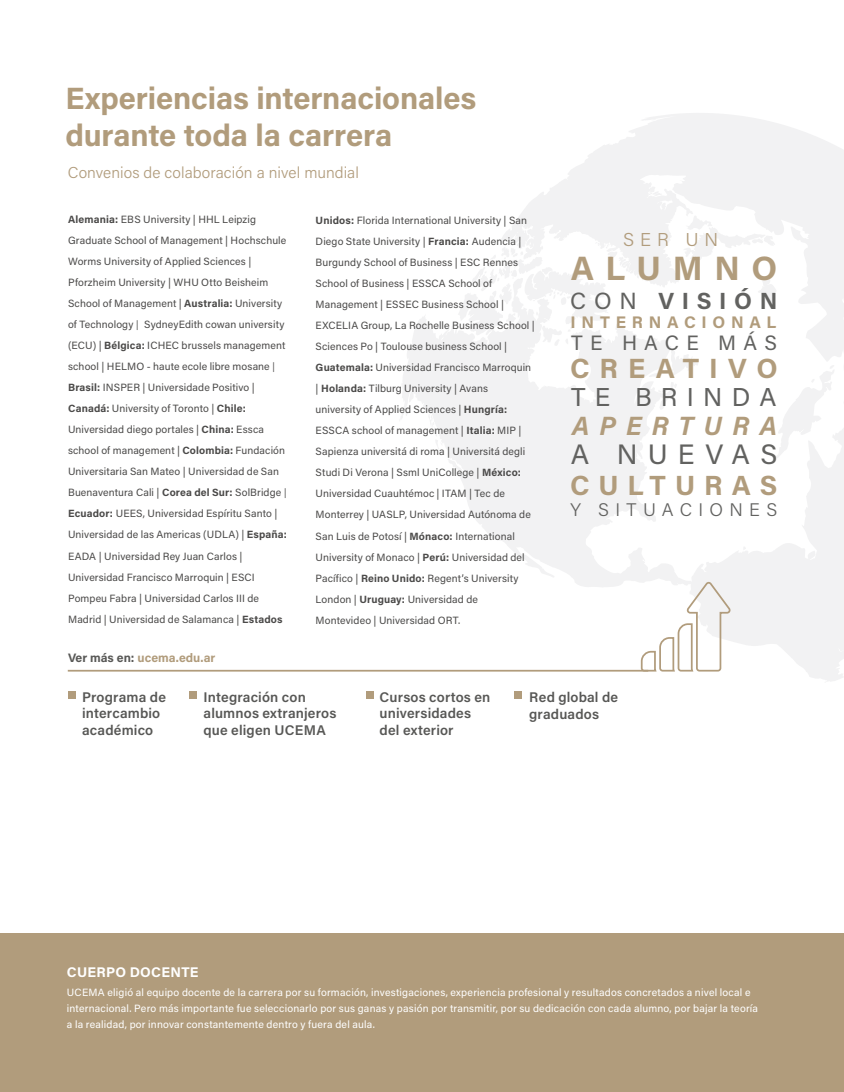
<style>
.page{position:relative;width:844px;height:1092px;background:#fff}
.page>*{position:absolute;margin:0;border:0;box-sizing:border-box;transform-origin:0 0}
.t1{font:700 33.77px "Acumin Pro";letter-spacing:.345em;color:#b19c7c}
.t2{font:700 30.8px/36.9px "Acumin Pro";letter-spacing:-.005em;color:#b19c7c}
.t3{font:28px "Acumin Pro";letter-spacing:.365em;color:#626260}
.t4{font:700 27.82px "Acumin Pro";letter-spacing:.36em;color:#b19c7c}
.t5{font:700 27.65px "Acumin Pro";letter-spacing:.32em;color:#b19c7c}
.t6{font:italic 700 26.43px "Acumin Pro";letter-spacing:.385em;color:#b19c7c}
.t7{font:25.9px "Acumin Pro";letter-spacing:.355em;color:#626260}
.t8{font:700 23.45px "Acumin Pro";letter-spacing:.33em;color:#626260}
.t9{font:20.82px "Acumin Pro";letter-spacing:.345em;color:#626260}
.t10{font:300 18.55px "Acumin Pro";color:#b19c7c}
.t11{font:300 18.2px "Acumin Pro";letter-spacing:.345em;color:#626260}
.t12{font:700 16.8px "Acumin Pro";letter-spacing:.34em;color:#b19c7c}
.t13{font:300 15.75px "Acumin Pro";letter-spacing:.005em;color:#b19c7c}
.t14{font:600 14px/16.8px "Acumin Pro";letter-spacing:.01em;color:#585856}
.t15{font:700 14px "Acumin Pro";letter-spacing:.02em;color:#fff}
.t16{font:700 12.25px "Acumin Pro";color:#b19c7c}
.t17{font:10.5px/21px "Acumin Pro";letter-spacing:.01em;color:#4b4a49}
.t18{font:10.5px/15.8px "Acumin Pro";letter-spacing:.02em;color:#fff}
.s1{font-weight:700}
.s2{font-family:"Montserrat"}
.s3{color:#585856}
.s4{font-weight:400}
</style>
<div class="page">
<div style="left:0;top:933px;width:843px;height:158px;background:#b19c7c"></div>
<svg style="left:400px;top:113px;width:443px;height:568px"></svg>
<div style="left:68px;top:691px;width:7px;height:7px;background:#b19c7c"></div>
<div style="left:189px;top:691px;width:8px;height:7px;background:#b19c7c"></div>
<div style="left:366px;top:691px;width:7px;height:7px;background:#b19c7c"></div>
<div style="left:513px;top:691px;width:8px;height:7px;background:#b19c7c"></div>
<hr style="left:68px;top:669px;width:580px;height:2px;background:#b19c7c">
<svg style="left:639px;top:580px;width:93px;height:92px"></svg>
<hr style="left:0;top:591px;width:1px;height:286px;background:#b19c7c">
<h2 class="t2" style="left:65px;top:78px;width:412px">Experiencias internacionales durante toda la carrera</h2>
<h3 class="t13" style="left:68px;top:162px;width:292px">Convenios de colaboración a nivel mundial</h3>
<p class="t17" style="left:68px;top:209px;width:220px"><span class="s1">Alemania:</span> EBS University | HHL Leipzig Graduate School of Management | Hochschule Worms University of Applied Sciences | Pforzheim University | WHU Otto Beisheim School of Management | <span class="s1">Australia:</span> University of Technology <span class="s2">|</span> SydneyEdith cowan university (ECU) | <span class="s1">Bélgica:</span> ICHEC brussels management school | HELMO - haute ecole libre mosane <span class="s2">| </span><span class="s1">Brasil:</span> INSPER | Universidade Positivo | <span class="s1">Canadá:</span> University of Toronto | <span class="s1">Chile:<br></span>Universidad diego portales | <span class="s1">China:</span> Essca school of management | <span class="s1">Colombia:</span> Fundación Universitaria San Mateo | Universidad de San Buenaventura Cali | <span class="s1">Corea del Sur:</span> SolBridge <span class="s2">| </span><span class="s1">Ecuador:</span> UEES, Universidad Espíritu Santo | Universidad de las Americas (UDLA) | <span class="s1">España:<br></span>EADA | Universidad Rey Juan Carlos | Universidad Francisco Marroquin | ESCI Pompeu Fabra | Universidad Carlos III de Madrid | Universidad de Salamanca | <span class="s1">Estados</span></p>
<p class="t17" style="left:315px;top:210px;width:221px"><span class="s1">Unidos:</span> Florida International University | San Diego State University | <span class="s1">Francia:</span> Audencia | Burgundy School of Business | ESC Rennes School of Business | ESSCA School of Management | ESSEC Business School | EXCELIA Group, La Rochelle Business School | Sciences Po | Toulouse business School | <span class="s1">Guatemala:</span> Universidad Francisco Marroquin | <span class="s1">Holanda:</span> Tilburg University | Avans university of Applied Sciences | <span class="s1">Hungría:<br></span>ESSCA school of management | <span class="s1">Italia:</span> MIP | Sapienza universitá di roma | Universitá degli Studi Di Verona | Ssml UniCollege | <span class="s1">México:<br></span>Universidad Cuauhtémoc | ITAM | Tec de Monterrey | UASLP, Universidad Autónoma de San Luis de Potosí | <span class="s1">Mónaco:</span> International University of Monaco | <span class="s1">Perú:</span> Universidad del Pacífico | <span class="s1">Reino Unido:</span> Regent’s University London | <span class="s1">Uruguay:</span> Universidad de Montevideo | Universidad ORT.</p>
<p class="t16" style="left:68px;top:648px;width:149px"><span class="s3">Ver más en:</span> ucema.edu.ar</p>
<h3 class="t10" style="left:623px;top:227px;width:97px">SER UN</h3>
<h1 class="t1" style="left:570px;top:244px;width:208px">ALUMNO</h1>
<h3 class="t8" style="left:570px;top:284px;width:209px"><span class="s4">CON</span> VISIÓN</h3>
<h3 class="t12" style="left:570px;top:310px;width:207px">INTERNACIONAL</h3>
<h3 class="t9" style="left:571px;top:328px;width:207px">TE HACE MÁS</h3>
<h3 class="t7" style="left:571px;top:379px;width:206px">TE BRINDA</h3>
<h3 class="t3" style="left:570px;top:435px;width:208px">A NUEVAS</h3>
<h3 class="t5" style="left:570px;top:465px;width:209px">CULTURAS</h3>
<h3 class="t11" style="left:570px;top:497px;width:208px">Y SITUACIONES</h3>
<h3 class="t4" style="left:570px;top:349px;width:209px">CREATIVO</h3>
<h3 class="t6" style="left:572px;top:406px;width:206px">APERTURA</h3>
<h3 class="t14" style="left:203px;top:687px;width:134px">Integración con alumnos extranjeros que eligen UCEMA</h3>
<h3 class="t14" style="left:529px;top:688px;width:90px">Red global de graduados</h3>
<h3 class="t14" style="left:82px;top:687px;width:85px">Programa de intercambio académico</h3>
<h3 class="t14" style="left:379px;top:687px;width:112px">Cursos cortos en universidades del exterior</h3>
<h3 class="t15" style="left:67px;top:962px;width:133px">CUERPO DOCENTE</h3>
<p class="t18" style="left:67px;top:984px;width:692px">UCEMA eligió al equipo docente de la carrera por su formación, investigaciones, experiencia profesional y resultados concretados a nivel local e internacional. Pero más importante fue seleccionarlo por sus ganas y pasión por transmitir, por su dedicación con cada alumno, por bajar la teoría a la realidad, por innovar constantemente dentro y fuera del aula.</p>
</div>
